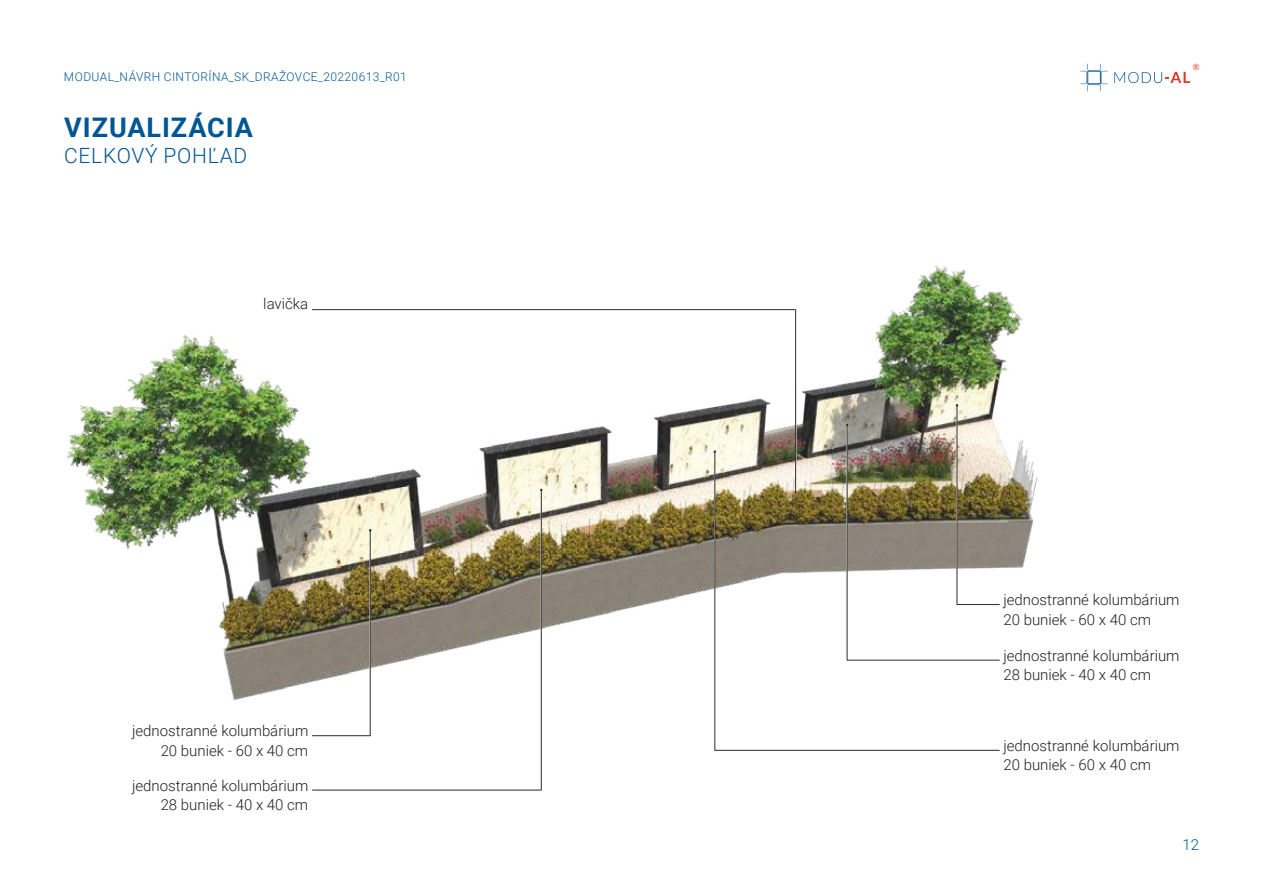
<style>
.page{position:relative;width:1263px;height:893px;background:#fff}
.page>*{position:absolute;margin:0;border:0;box-sizing:border-box;transform-origin:0 0}
.t1{font:700 27px "Roboto";letter-spacing:.035em;color:#005694}
.t2{font:300 21px "Roboto";letter-spacing:.035em;color:#005694}
.t3{font:300 15px/19.5px "Roboto";color:#241f1f}
.t4{font:300 15px "Roboto";color:#005694}
.t5{font:300 12px "Roboto";letter-spacing:.035em;color:#005694}
</style>
<div class="page">
<svg style="left:1114px;top:64px;width:85px;height:19px"></svg>
<svg style="left:1080px;top:64px;width:28px;height:27px"></svg>
<img style="left:66px;top:265px;width:972px;height:526px">
<hr style="left:956px;top:406px;width:1px;height:199px;background:#fff">
<hr style="left:957px;top:406px;width:1px;height:199px;background:#2b2b2a">
<hr style="left:957px;top:604px;width:43px;height:1px;background:#2b2b2a">
<hr style="left:714px;top:452px;width:1px;height:298px;background:#fff">
<hr style="left:715px;top:452px;width:1px;height:298px;background:#2b2b2a">
<hr style="left:715px;top:750px;width:285px;height:1px;background:#2b2b2a">
<hr style="left:846px;top:426px;width:1px;height:234px;background:#fff">
<hr style="left:847px;top:426px;width:1px;height:234px;background:#2b2b2a">
<hr style="left:847px;top:660px;width:153px;height:1px;background:#2b2b2a">
<hr style="left:541px;top:491px;width:1px;height:299px;background:#2b2b2a">
<hr style="left:312px;top:790px;width:229px;height:1px;background:#2b2b2a">
<hr style="left:370px;top:531px;width:1px;height:205px;background:#2b2b2a">
<hr style="left:312px;top:735px;width:58px;height:1px;background:#2b2b2a">
<hr style="left:796px;top:309px;width:1px;height:183px;background:#fff">
<hr style="left:795px;top:309px;width:1px;height:183px;background:#2b2b2a">
<hr style="left:312px;top:309px;width:484px;height:1px;background:#2b2b2a">
<p class="t5" style="left:64px;top:68px;width:344px">MODUAL_NÁVRH CINTORÍNA_SK_DRAŽOVCE_20220613_R01</p>
<h1 class="t1" style="left:64px;top:109px;width:190px">VIZUALIZÁCIA</h1>
<h2 class="t2" style="left:64px;top:141px;width:185px">CELKOVÝ POHĽAD</h2>
<p class="t3" style="left:263px;top:294px;width:46px">lavička</p>
<p class="t3" style="left:132px;top:721px;width:178px;text-align:right">jednostranné kolumbárium<br>20 buniek - 60 x 40 cm</p>
<p class="t3" style="left:132px;top:775px;width:178px;text-align:right">jednostranné kolumbárium<br>28 buniek - 40 x 40 cm</p>
<p class="t3" style="left:1003px;top:589px;width:178px">jednostranné kolumbárium<br>20 buniek - 60 x 40 cm</p>
<p class="t3" style="left:1003px;top:645px;width:178px">jednostranné kolumbárium<br>28 buniek - 40 x 40 cm</p>
<p class="t3" style="left:1003px;top:735px;width:178px">jednostranné kolumbárium<br>20 buniek - 60 x 40 cm</p>
<p class="t4" style="left:1182px;top:834px;width:18px">12</p>
</div>
